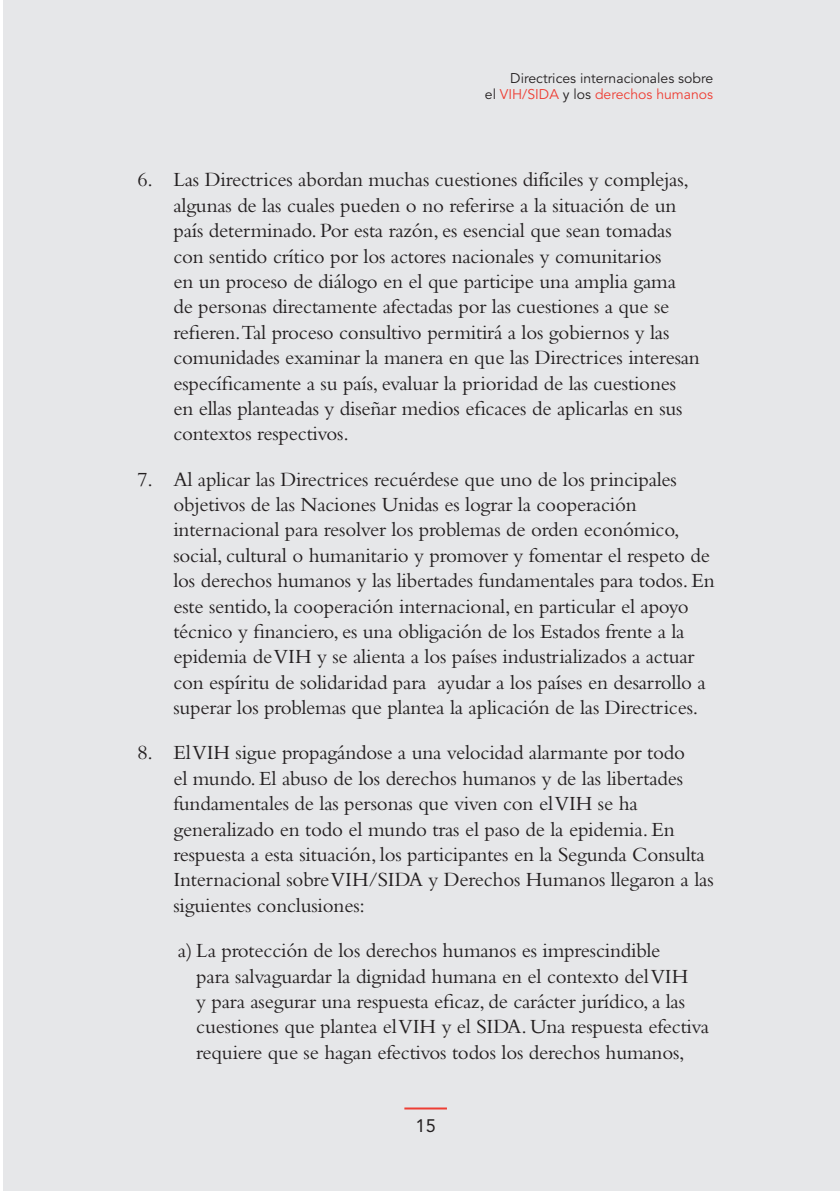
<style>
.page{position:relative;width:840px;height:1191px;background:#fff}
.page>*{position:absolute;margin:0;border:0;box-sizing:border-box;transform-origin:0 0}
.t1{font:21px/25.4px "Bembo";letter-spacing:-.01em;color:#231f20}
.t2{font:18px "Avenir";color:#231f20}
.t3{font:14px/16.8px "Avenir";color:#231f20;text-align:right}
.s1{color:#ee3e34}
</style>
<div class="page">
<div style="left:3px;top:0;width:836px;height:1191px;background:#e6e7e9"></div>
<hr style="left:404px;top:1107px;width:42px;height:2px;background:#ee3e34">
<p class="t3" style="left:484px;top:71px;width:230px">Directrices internacionales sobre<br>el <span class="s1">VIH/SIDA</span> y los <span class="s1">derechos humanos</span></p>
<p class="t1" style="left:173px;top:169px;width:527px;text-indent:-36px">6. Las Directrices abordan muchas cuestiones difíciles y complejas, algunas de las cuales pueden o no referirse a la situación de un país determinado. Por esta razón, es esencial que sean tomadas con sentido crítico por los actores nacionales y comunitarios<br>en un proceso de diálogo en el que participe una amplia gama de personas directamente afectadas por las cuestiones a que se refieren.Tal proceso consultivo permitirá a los gobiernos y las comunidades examinar la manera en que las Directrices interesan específicamente a su país, evaluar la prioridad de las cuestiones en ellas planteadas y diseñar medios eficaces de aplicarlas en sus contextos respectivos.</p>
<p class="t1" style="left:173px;top:468px;width:542px;text-indent:-36px">7. Al aplicar las Directrices recuérdese que uno de los principales objetivos de las Naciones Unidas es lograr la cooperación internacional para resolver los problemas de orden económico, social, cultural o humanitario y promover y fomentar el respeto de los derechos humanos y las libertades fundamentales para todos. En este sentido, la cooperación internacional, en particular el apoyo técnico y financiero, es una obligación de los Estados frente a la epidemia de VIH y se alienta a los países industrializados a actuar con espíritu de solidaridad para ayudar a los países en desarrollo a superar los problemas que plantea la aplicación de las Directrices.</p>
<p class="t1" style="left:173px;top:742px;width:541px;text-indent:-36px">8. El VIH sigue propagándose a una velocidad alarmante por todo<br>el mundo. El abuso de los derechos humanos y de las libertades fundamentales de las personas que viven con el VIH se ha generalizado en todo el mundo tras el paso de la epidemia. En respuesta a esta situación, los participantes en la Segunda Consulta Internacional sobre VIH/SIDA y Derechos Humanos llegaron a las siguientes conclusiones:</p>
<p class="t1" style="left:196px;top:939px;width:514px;text-indent:-18px">a) La protección de los derechos humanos es imprescindible<br>para salvaguardar la dignidad humana en el contexto del VIH<br>y para asegurar una respuesta eficaz, de carácter jurídico, a las cuestiones que plantea el VIH y el SIDA. Una respuesta efectiva requiere que se hagan efectivos todos los derechos humanos,</p>
<p class="t2" style="left:415px;top:1118px;width:22px">15</p>
</div>
